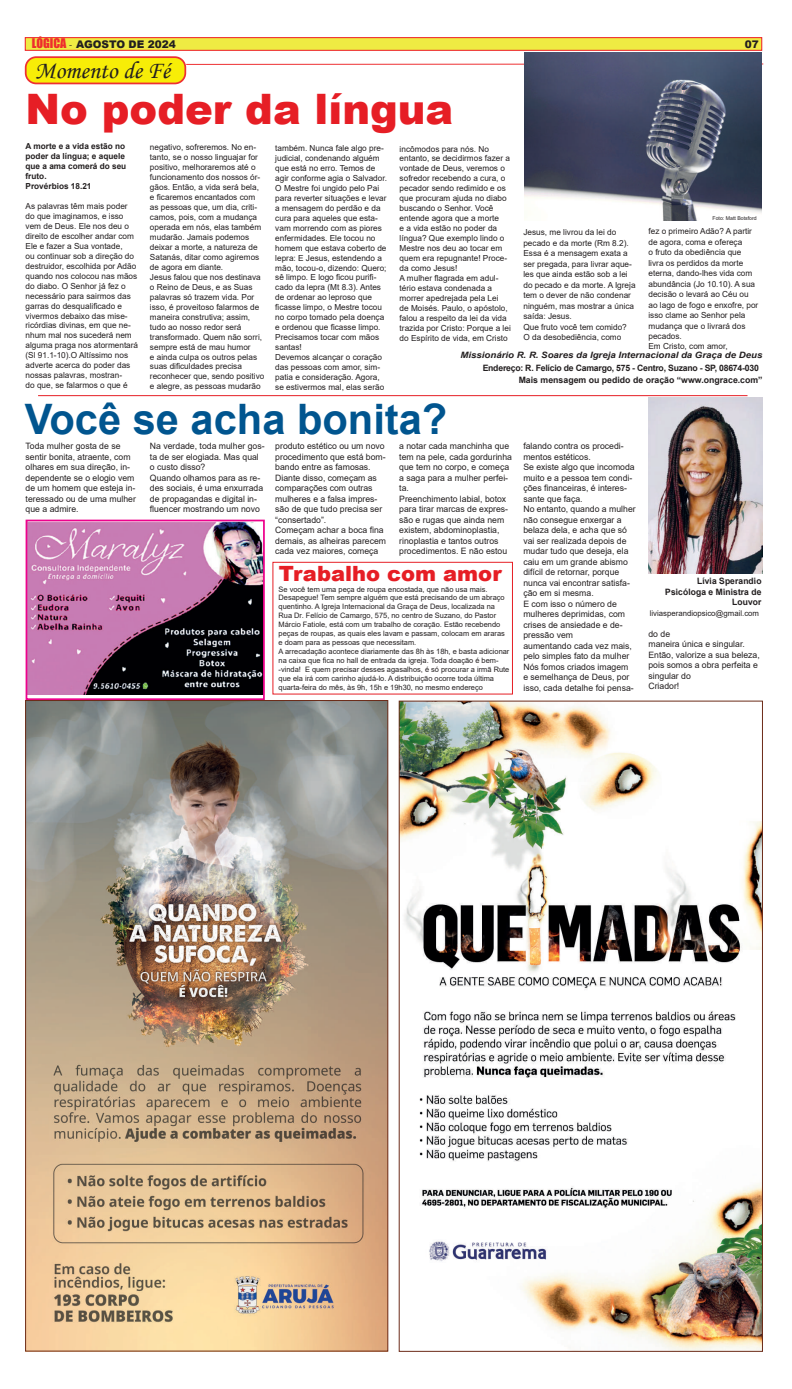
<style>
.page{position:relative;width:792px;height:1389px;background:#fff}
.page>*{position:absolute;margin:0;border:0;box-sizing:border-box;transform-origin:0 0}
.t1{font:700 42px "Arial";color:#01558f}
.t2{font:900 42px "Arial";color:#e61e25}
.t3{font:24.5px "Monotype Corsiva";color:#231f20}
.t4{font:900 21px "Arial";color:#e61e25}
.t5{font:900 10.5px "Arial";color:#231f20}
.t6{font:8.75px/10.5px "Arial";color:#231f20}
.t7{font:700 8.75px/10.5px "Arial";letter-spacing:-.025em;color:#231f20;text-align:right}
.t8{font:italic 700 8.75px "Arial";color:#231f20;scale:1.1 1}
.t9{font:700 8.75px "Arial";color:#231f20}
.t10{font:8.31px/10px "Arial";color:#231f20}
.t11{font:700 8.31px/10px "Arial";color:#231f20}
.t12{font:7.88px "Arial";color:#231f20}
.t13{font:7.44px/8.9px "Arial";color:#231f20}
.t14{font:5.25px "Arial";color:#231f20}
.s1{font-family:"Impact";font-weight:400;font-size:12.25px;color:#ee2d2d}
.s2{font-family:"Minion Pro";font-weight:400}
</style>
<div class="page">
<div style="left:25px;top:37px;width:736px;height:14px;background:#efeb43;border:1px solid #ee1d23"></div>
<svg style="left:186px;top:63px;width:577px;height:2px"></svg>
<div style="left:26px;top:57px;width:159px;height:26px;background:#f7ed07;border-radius:10px"></div>
<div style="left:25px;top:56px;width:161px;height:28px;border:2px solid #ee3032;border-radius:10px"></div>
<hr style="left:38px;top:395px;width:709px;height:1px;background:#e61e25">
<div style="left:272px;top:562px;width:240px;height:132px;border:1px solid #e61e25"></div>
<img style="left:648px;top:398px;width:114px;height:175px">
<img style="left:29px;top:523px;width:233px;height:171px">
<div style="left:26px;top:520px;width:239px;height:180px;border:2px solid #ed028c"></div>
<img style="left:524px;top:53px;width:237px;height:168px">
<img style="left:27px;top:702px;width:359px;height:648px">
<img style="left:400px;top:703px;width:360px;height:647px">
<p class="t5" style="left:32px;top:37px;width:145px"><span class="s1">LÓGICA</span> <span class="s2">-</span> AGOSTO DE 2024</p>
<p class="t5" style="left:744px;top:36px;width:16px">07</p>
<h2 class="t3" style="left:35px;top:56px;width:137px">Momento de Fé</h2>
<h1 class="t2" style="left:26px;top:79px;width:429px">No poder da língua</h1>
<p class="t10" style="left:150px;top:142px;width:116px">negativo, sofreremos. No en&shy;tanto, se o nosso linguajar for positivo, melhoraremos até o funcionamento dos nossos ór&shy;gãos. Então, a vida será bela, e ficaremos encantados com as pessoas que, um dia, criti&shy;camos, pois, com a mudança operada em nós, elas também mudarão. Jamais podemos deixar a morte, a natureza de<br>Satanás, ditar como agiremos de agora em diante.<br>Jesus falou que nos destinava o Reino de Deus, e as Suas palavras só trazem vida. Por isso, é proveitoso falarmos de maneira construtiva; assim, tudo ao nosso redor será transformado. Quem não sorri, sempre está de mau humor<br>e ainda culpa os outros pelas suas dificuldades precisa reconhecer que, sendo positivo e alegre, as pessoas mudarão</p>
<p class="t10" style="left:275px;top:143px;width:113px">também. Nunca fale algo pre&shy;judicial, condenando alguém que está no erro. Temos de agir conforme agia o Salvador.<br>O Mestre foi ungido pelo Pai para reverter situações e levar a mensagem do perdão e da cura para aqueles que esta&shy;vam morrendo com as piores enfermidades. Ele tocou no homem que estava coberto de lepra: E Jesus, estendendo a mão, tocou-o, dizendo: Quero; sê limpo. E logo ficou purifi&shy;cado da lepra (Mt 8.3). Antes de ordenar ao leproso que ficasse limpo, o Mestre tocou no corpo tomado pela doença e ordenou que ficasse limpo.<br>Precisamos tocar com mãos santas!<br>Devemos alcançar o coração das pessoas com amor, sim&shy;patia e consideração. Agora, se estivermos mal, elas serão</p>
<p class="t10" style="left:399px;top:144px;width:113px">incômodos para nós. No entanto, se decidirmos fazer a vontade de Deus, veremos o sofredor recebendo a cura, o pecador sendo redimido e os que procuram ajuda no diabo buscando o Senhor. Você entende agora que a morte<br>e a vida estão no poder da língua? Que exemplo lindo o<br>Mestre nos deu ao tocar em quem era repugnante! Proce&shy;da como Jesus!<br>A mulher flagrada em adul&shy;tério estava condenada a morrer apedrejada pela Lei<br>de Moisés. Paulo, o apóstolo, falou a respeito da lei da vida trazida por Cristo: Porque a lei do Espírito de vida, em Cristo</p>
<p class="t11" style="left:26px;top:141px;width:102px">A morte e a vida estão no poder da língua; e aquele que a ama comerá do seu fruto.<br>Provérbios 18.21</p>
<p class="t10" style="left:26px;top:201px;width:114px">As palavras têm mais poder do que imaginamos, e isso vem de Deus. Ele nos deu o direito de escolher andar com<br>Ele e fazer a Sua vontade,<br>ou continuar sob a direção do destruidor, escolhida por Adão quando nos colocou nas mãos do diabo. O Senhor já fez o necessário para sairmos das garras do desqualificado e vivermos debaixo das mise&shy;ricórdias divinas, em que ne&shy;nhum mal nos sucederá nem alguma praga nos atormentará (Sl 91.1-10).O Altíssimo nos adverte acerca do poder das nossas palavras, mostran-<br>do que, se falarmos o que é</p>
<p class="t14" style="left:712px;top:214px;width:46px">Foto: Matt Botsford</p>
<p class="t10" style="left:523px;top:227px;width:114px;line-height:10.5px">Jesus, me livrou da lei do pecado e da morte (Rm 8.2).<br>Essa é a mensagem exata a ser pregada, para livrar aque&shy;les que ainda estão sob a lei do pecado e da morte. A Igreja tem o dever de não condenar ninguém, mas mostrar a única saída: Jesus.<br>Que fruto você tem comido?<br>O da desobediência, como</p>
<p class="t10" style="left:648px;top:226px;width:111px;line-height:10.4px">fez o primeiro Adão? A partir de agora, coma e ofereça<br>o fruto da obediência que livra os perdidos da morte eterna, dando-lhes vida com abundância (Jo 10.10). A sua decisão o levará ao Céu ou ao lago de fogo e enxofre, por isso clame ao Senhor pela mudança que o livrará dos pecados.<br>Em Cristo, com amor,</p>
<p class="t8" style="left:460px;top:349px;width:276px">Missionário R. R. Soares da Igreja Internacional da Graça de Deus</p>
<p class="t7" style="left:482px;top:363px;width:277px">Endereço: R. Felício de Camargo, 575 - Centro, Suzano - SP, 08674-030</p>
<p class="t9" style="left:518px;top:373px;width:245px">Mais mensagem ou pedido de oração “www.ongrace.com”</p>
<h1 class="t1" style="left:25px;top:389px;width:424px">Você se acha bonita?</h1>
<p class="t6" style="left:150px;top:441px;width:116px">Na verdade, toda mulher gos&shy;ta de ser elogiada. Mas qual o custo disso?<br>Quando olhamos para as re&shy;des sociais, é uma enxurrada de propagandas e digital in&shy;fluencer mostrando um novo</p>
<p class="t6" style="left:275px;top:441px;width:112px">produto estético ou um novo procedimento que está bom&shy;bando entre as famosas.<br>Diante disso, começam as comparações com outras mulheres e a falsa impres&shy;são de que tudo precisa ser “consertado”.<br>Começam achar a boca fina demais, as alheiras parecem cada vez maiores, começa</p>
<p class="t6" style="left:399px;top:441px;width:114px">a notar cada manchinha que tem na pele, cada gordurinha que tem no corpo, e começa a saga para a mulher perfei&shy;ta.<br>Preenchimento labial, botox para tirar marcas de expres&shy;são e rugas que ainda nem existem, abdominoplastia, rinoplastia e tantos outros procedimentos. E não estou</p>
<p class="t6" style="left:523px;top:441px;width:114px">falando contra os procedi&shy;mentos estéticos.<br>Se existe algo que incomoda muito e a pessoa tem condi&shy;ções financeiras, é interes&shy;sante que faça.<br>No entanto, quando a mulher não consegue enxergar a belaza dela, e acha que só vai ser realizada depois de mudar tudo que deseja, ela caiu em um grande abismo difícil de retornar, porque nunca vai encontrar satisfa&shy;ção em si mesma.<br>E com isso o número de mulheres deprimidas, com crises de ansiedade e de&shy;pressão vem<br>aumentando cada vez mais, pelo simples fato da mulher<br>Nós fomos criados imagem<br>e semelhança de Deus, por isso, cada detalhe foi pensa-</p>
<p class="t6" style="left:26px;top:441px;width:112px">Toda mulher gosta de se sentir bonita, atraente, com olhares em sua direção, in&shy;dependente se o elogio vem de um homem que esteja in&shy;teressado ou de uma mulher que a admire.</p>
<h3 class="t4" style="left:279px;top:558px;width:224px">Trabalho com amor</h3>
<p class="t13" style="left:278px;top:584px;width:232px">Se você tem uma peça de roupa encostada, que não usa mais.<br>Desapegue! Tem sempre alguém que está precisando de um abraço quentinho. A Igreja Internacional da Graça de Deus, localizada na Rua Dr. Felício de Camargo, 575, no centro de Suzano, do Pastor Márcio Fatiole, está com um trabalho de coração. Estão recebendo peças de roupas, as quais eles lavam e passam, colocam em araras e doam para as pessoas que necessitam.<br>A arrecadação acontece diariamente das 8h às 18h, e basta adicionar na caixa que fica no hall de entrada da igreja. Toda doação é bem--vinda! E quem precisar desses agasalhos, é só procurar a irmã Rute que ela irá com carinho ajudá-lo. A distribuição ocorre toda última quarta-feira do mês, às 9h, 15h e 19h30, no mesmo endereço</p>
<p class="t7" style="left:665px;top:576px;width:98px">Lívia Sperandio<br>Psicóloga e Ministra de<br>Louvor</p>
<p class="t12" style="left:649px;top:607px;width:111px">liviasperandiopsico@gmail.com</p>
<p class="t6" style="left:648px;top:629px;width:113px">do de<br>maneira única e singular.<br>Então, valorize a sua beleza, pois somos a obra perfeita e singular do<br>Criador!</p>
</div>
